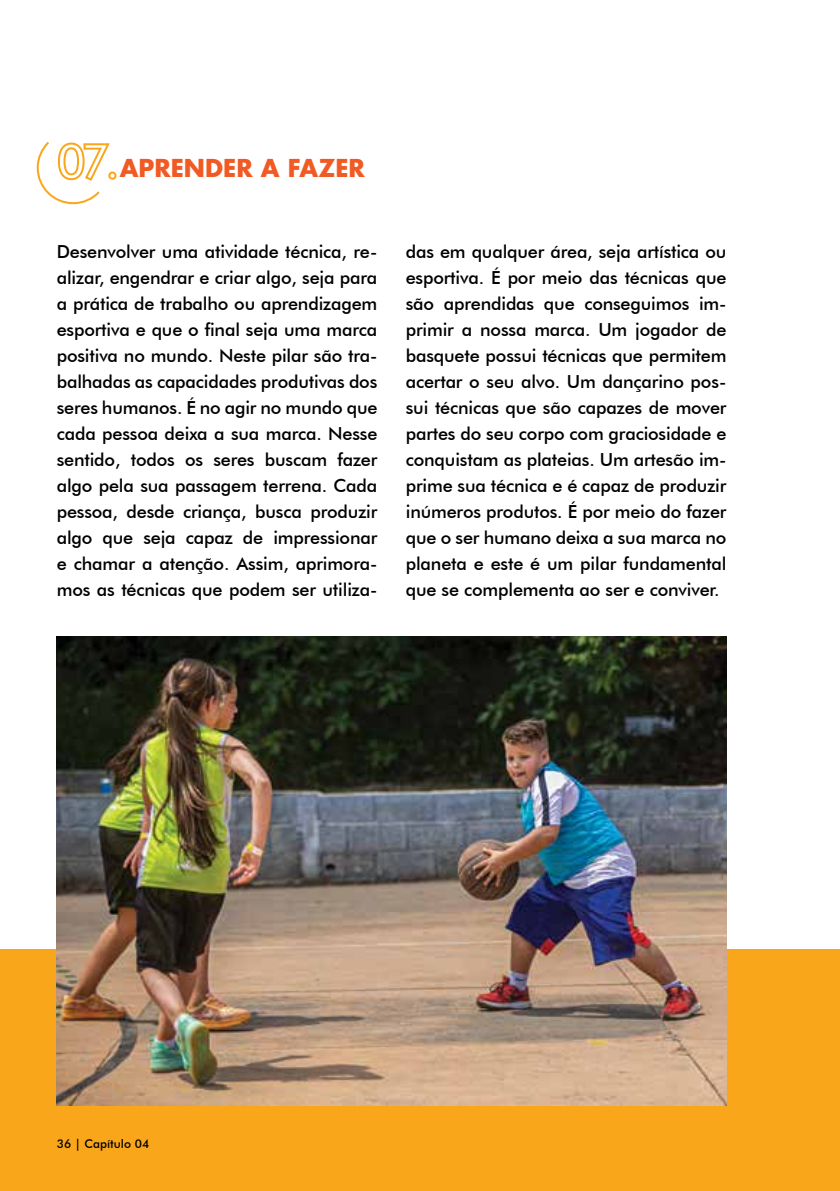
<style>
.page{position:relative;width:840px;height:1191px;background:#fff}
.page>*{position:absolute;margin:0;border:0;box-sizing:border-box;transform-origin:0 0}
.t1{font:700 24px "Futura";color:#f15a22}
.t2{font:500 18px/26px "Futura BT";letter-spacing:-.01em;color:#000;text-align:justify}
.t3{font:500 12px "Futura BT";color:#000}
.s1{font-family:"Futura BT";font-weight:500;font-size:48px;color:#faa61a}
</style>
<div class="page">
<svg style="left:36px;top:142px;width:64px;height:63px"></svg>
<div style="left:0;top:949px;width:839px;height:242px;background:#faa61a"></div>
<img style="left:57px;top:636px;width:669px;height:470px">
<h1 class="t1" style="left:57px;top:152px;width:309px"><span class="s1">07.</span>APRENDER A FAZER</h1>
<p class="t2" style="left:57px;top:238px;width:322px">Desenvolver uma atividade técnica, re&shy;alizar, engendrar e criar algo, seja para a prática de trabalho ou aprendizagem esportiva e que o final seja uma marca positiva no mundo. Neste pilar são tra&shy;balhadas as capacidades produtivas dos seres humanos. É no agir no mundo que cada pessoa deixa a sua marca. Nesse sentido, todos os seres buscam fazer algo pela sua passagem terrena. Cada pessoa, desde criança, busca produzir algo que seja capaz de impressionar e chamar a atenção. Assim, aprimora&shy;mos as técnicas que podem ser utiliza-</p>
<p class="t2" style="left:405px;top:238px;width:322px">das em qualquer área, seja artística ou esportiva. É por meio das técnicas que são aprendidas que conseguimos im&shy;primir a nossa marca. Um jogador de basquete possui técnicas que permitem acertar o seu alvo. Um dançarino pos&shy;sui técnicas que são capazes de mover partes do seu corpo com graciosidade e conquistam as plateias. Um artesão im&shy;prime sua técnica e é capaz de produzir inúmeros produtos. É por meio do fazer que o ser humano deixa a sua marca no planeta e este é um pilar fundamental que se complementa ao ser e conviver.</p>
<p class="t3" style="left:57px;top:1136px;width:94px">36 | Capítulo 04</p>
</div>
